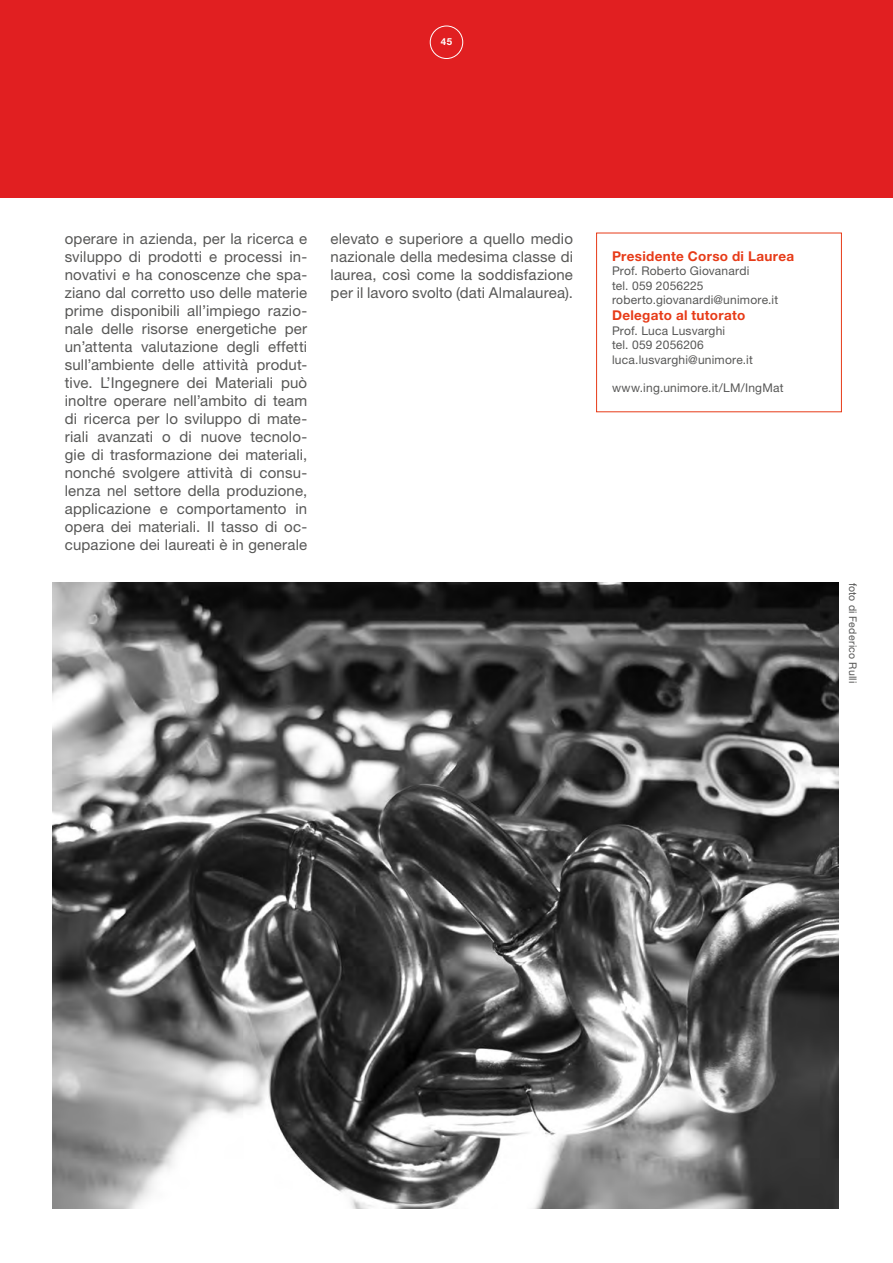
<style>
.page{position:relative;width:893px;height:1263px;background:#fff}
.page>*{position:absolute;margin:0;border:0;box-sizing:border-box;transform-origin:0 0}
.t1{font:15px/18px "Helvetica Neue LT Std";letter-spacing:.01em;color:#575756;text-align:justify}
.t2{font:13.5px "Helvetica Neue LT Std Bd 2";letter-spacing:.025em;color:#e73b18}
.t3{font:12px/14.4px "Helvetica Neue LT Std";letter-spacing:.015em;color:#575756}
.t4{font:10.5px "Helvetica Neue LT Std";letter-spacing:.02em;color:#575756}
.t5{font:9.75px "Helvetica Neue LT Std Bd 2";color:#fff}
</style>
<div class="page">
<div style="left:596px;top:233px;width:246px;height:179px;border:1px solid #e73b18"></div>
<div style="left:0;top:0;width:893px;height:197px;background:#e11f21"></div>
<img style="left:53px;top:583px;width:786px;height:626px">
<div style="left:430px;top:26px;width:33px;height:33px;border:1px solid #fff;border-radius:50%"></div>
<p class="t5" style="left:441px;top:35px;width:13px">45</p>
<p class="t1" style="left:65px;top:229px;width:244px">operare in azienda, per la ricerca e sviluppo di prodotti e processi in&shy;novativi e ha conoscenze che spa&shy;ziano dal corretto uso delle materie prime disponibili all’impiego razio&shy;nale delle risorse energetiche per un’attenta valutazione degli effetti sull’ambiente delle attività produt&shy;tive. L’Ingegnere dei Materiali può inoltre operare nell’ambito di team di ricerca per lo sviluppo di mate&shy;riali avanzati o di nuove tecnolo&shy;gie di trasformazione dei materiali, nonché svolgere attività di consu&shy;lenza nel settore della produzione, applicazione e comportamento in opera dei materiali. Il tasso di oc&shy;cupazione dei laureati è in generale</p>
<p class="t1" style="left:331px;top:229px;width:244px">elevato e superiore a quello medio nazionale della medesima classe di laurea, così come la soddisfazione per il lavoro svolto (dati Almalaurea).</p>
<p class="t2" style="left:612px;top:248px;width:184px">Presidente Corso di Laurea</p>
<p class="t3" style="left:612px;top:264px;width:168px">Prof. Roberto Giovanardi<br>tel. 059 2056225 roberto.giovanardi@unimore.it</p>
<p class="t2" style="left:612px;top:307px;width:135px">Delegato al tutorato</p>
<p class="t3" style="left:612px;top:323px;width:142px">Prof. Luca Lusvarghi<br>tel. 059 2056206 luca.lusvarghi@unimore.it</p>
<p class="t3" style="left:612px;top:381px;width:173px">www.ing.unimore.it/LM/IngMat</p>
<p class="t4" style="left:859px;top:583px;width:102px;rotate:90deg">foto di Federico Rulli</p>
</div>
